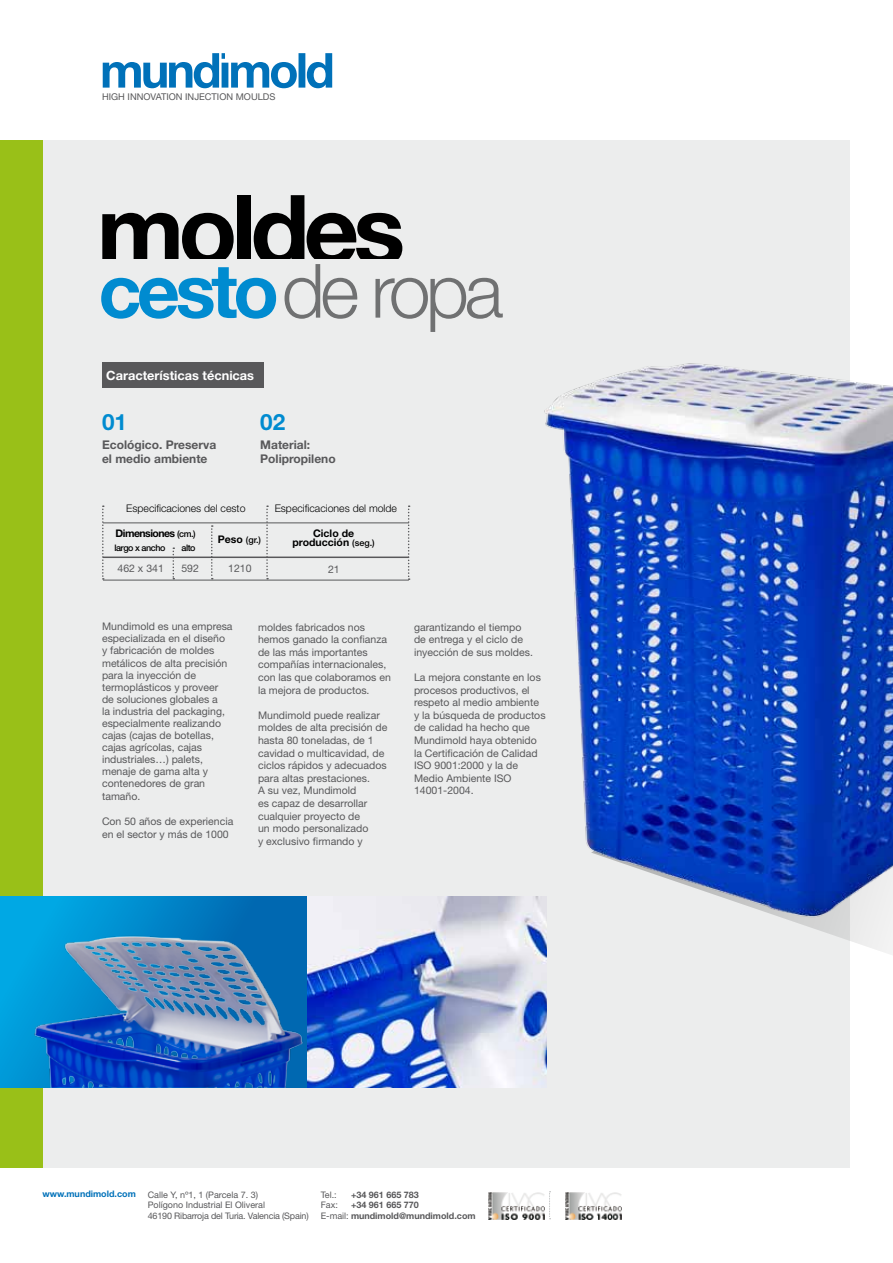
<style>
.page{position:relative;width:893px;height:1263px;background:#fff}
.page>*{position:absolute;margin:0;border:0;box-sizing:border-box;transform-origin:0 0}
.t1{font:700 96.45px "Helvetica Neue LT Std";letter-spacing:-.06em;color:#000}
.t2{font:300 75px "Helvetica Neue LT Std";letter-spacing:-.06em;color:#707172}
.t3{font:700 22.5px "Helvetica Neue LT Std";color:#008bd0}
.t4{font:700 12.75px "Helvetica Neue LT Std";color:#fff}
.t5{font:700 12px/13.5px "Helvetica Neue LT Std";color:#58585a}
.t6{font:10.5px/12.6px "Helvetica Neue LT Std";color:#58585a}
.t7{font:300 10.5px "Helvetica Neue LT Std";color:#000}
.t8{font:700 10.5px/9px "Helvetica Neue LT Std";color:#000;text-align:center}
.t9{font:700 10.5px "Helvetica Neue LT Std";letter-spacing:-.05em;color:#000}
.t10{font:9.3px "Helvetica Neue LT Std";color:#58585a}
.t11{font:9px/10.8px "Helvetica Neue LT Std";color:#58585a}
.t12{font:700 9px/10.8px "Helvetica Neue LT Std";color:#58585a}
.t13{font:500 9px "Helvetica Neue LT Std";letter-spacing:-.05em;color:#000}
.t14{font:700 9px "Helvetica Neue LT Std";color:#0071b9}
.s1{font-weight:700;color:#008bd0}
.s2{font-weight:500;font-size:9px}
.s3{font-weight:700;font-size:10.5px}
.s4{font-weight:400}
</style>
<div class="page">
<div style="left:43px;top:140px;width:807px;height:1028px;background:#eceded"></div>
<div style="left:0;top:140px;width:43px;height:1028px;background:#99c018"></div>
<div style="left:102px;top:363px;width:162px;height:25px;background:#58585a"></div>
<div style="left:0;top:897px;width:308px;height:190px;background:linear-gradient(to bottom,#00ade8,#0098d7)"></div>
<img style="left:315px;top:897px;width:232px;height:190px">
<svg style="left:103px;top:53px;width:229px;height:35px"></svg>
<svg style="left:549px;top:1191px;width:2px;height:28px"></svg>
<img style="left:565px;top:1192px;width:57px;height:27px">
<img style="left:488px;top:1192px;width:57px;height:27px">
<svg style="left:807px;top:926px;width:86px;height:29px"></svg>
<img style="left:540px;top:363px;width:353px;height:563px">
<img style="left:29px;top:897px;width:286px;height:191px">
<svg style="left:211px;top:525px;width:2px;height:54px"></svg>
<svg style="left:173px;top:547px;width:1px;height:32px"></svg>
<svg style="left:102px;top:505px;width:2px;height:75px"></svg>
<svg style="left:266px;top:505px;width:2px;height:74px"></svg>
<svg style="left:408px;top:505px;width:2px;height:75px"></svg>
<hr style="left:103px;top:556px;width:306px;height:2px;background:#58585a">
<hr style="left:103px;top:580px;width:306px;height:1px;background:#58585a">
<hr style="left:103px;top:522px;width:306px;height:1px;background:#58585a">
<p class="t10" style="left:102px;top:91px;width:175px">HIGH INNOVATION INJECTION MOULDS</p>
<h1 class="t1" style="left:97px;top:170px;width:310px">moldes</h1>
<h2 class="t2" style="left:98px;top:245px;width:407px"><span class="s1">cesto</span>de ropa</h2>
<p class="t4" style="left:106px;top:368px;width:149px">Características técnicas</p>
<h3 class="t3" style="left:102px;top:408px;width:27px">01</h3>
<h3 class="t3" style="left:260px;top:408px;width:27px">02</h3>
<p class="t5" style="left:102px;top:438px;width:116px">Ecológico. Preserva el medio ambiente</p>
<p class="t5" style="left:260px;top:437px;width:77px;line-height:14.4px">Material:<br>Polipropileno</p>
<p class="t7" style="left:126px;top:502px;width:121px">Especificaciones del cesto</p>
<p class="t7" style="left:275px;top:502px;width:124px">Especificaciones del molde</p>
<p class="t9" style="left:116px;top:526px;width:82px">Dimensiones <span class="s2">(cm.)</span></p>
<p class="t13" style="left:114px;top:542px;width:53px">largo x ancho</p>
<p class="t13" style="left:181px;top:542px;width:16px">alto</p>
<p class="t6" style="left:118px;top:562px;width:48px">462 x 341</p>
<p class="t6" style="left:181px;top:562px;width:19px">592</p>
<p class="t13" style="left:218px;top:534px;width:45px"><span class="s3">Peso</span> (gr.)</p>
<p class="t6" style="left:228px;top:562px;width:25px">1210</p>
<p class="t8" style="left:292px;top:529px;width:84px">Ciclo de producción <span class="s2">(seg.)</span></p>
<p class="t6" style="left:328px;top:563px;width:13px">21</p>
<p class="t6" style="left:102px;top:621px;width:132px;line-height:12px">Mundimold es una empresa especializada en el diseño y fabricación de moldes metálicos de alta precisión para la inyección de termoplásticos y proveer de soluciones globales a<br>la industria del packaging, especialmente realizando cajas (cajas de botellas, cajas agrícolas, cajas industriales…) palets, menaje de gama alta y contenedores de gran</p>
<p class="t6" style="left:102px;top:790px;width:40px">tamaño.</p>
<p class="t6" style="left:102px;top:815px;width:133px">Con 50 años de experiencia en el sector y más de 1000</p>
<p class="t6" style="left:258px;top:620px;width:134px">moldes fabricados nos hemos ganado la confianza de las más importantes compañías internacionales, con las que colaboramos en la mejora de productos.</p>
<p class="t6" style="left:258px;top:708px;width:131px">Mundimold puede realizar moldes de alta precisión de hasta 80 toneladas, de 1 cavidad o multicavidad, de ciclos rápidos y adecuados para altas prestaciones.<br>A su vez, Mundimold<br>es capaz de desarrollar cualquier proyecto de<br>un modo personalizado<br>y exclusivo firmando y</p>
<p class="t6" style="left:414px;top:620px;width:120px">garantizando el tiempo de entrega y el ciclo de inyección de sus moldes.</p>
<p class="t6" style="left:414px;top:671px;width:133px">La mejora constante en los procesos productivos, el respeto al medio ambiente y la búsqueda de productos de calidad ha hecho que<br>Mundimold haya obtenido la Certificación de Calidad<br>ISO 9001:2000 y la de<br>Medio Ambiente ISO<br>14001-2004.</p>
<p class="t14" style="left:43px;top:1188px;width:95px">www.mundimold.com</p>
<p class="t11" style="left:148px;top:1189px;width:162px">Calle Y, nº1, 1 (Parcela 7. 3)<br>Polígono Industrial El Oliveral<br>46190 Ribarroja del Turia. Valencia (Spain)</p>
<p class="t12" style="left:321px;top:1189px;width:157px"><span class="s4">Tel.:<br>Fax:<br>E-mail:</span> mundimold@mundimold.com</p>
<p class="t12" style="left:351px;top:1189px;width:69px">+34 961 665 783 +34 961 665 770</p>
</div>
